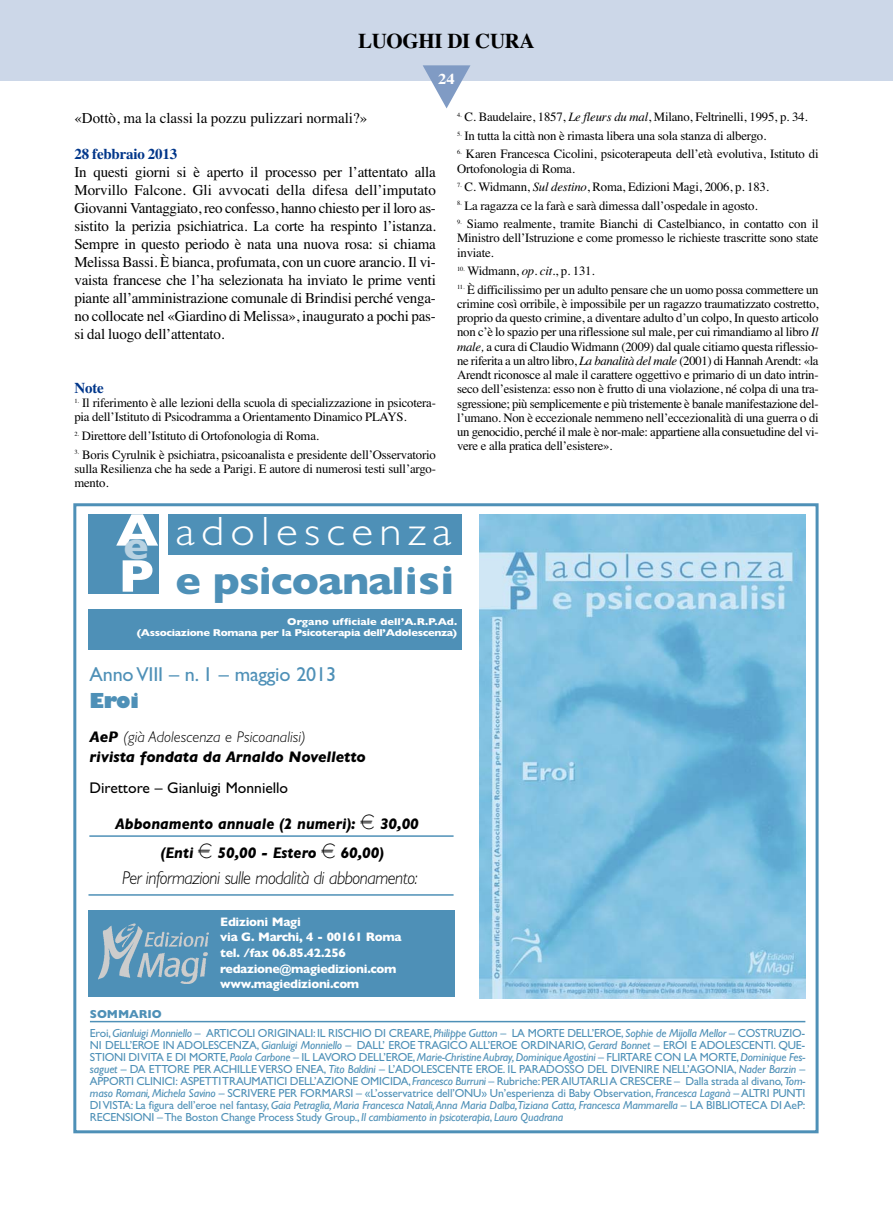
<style>
.page{position:relative;width:893px;height:1212px;background:#fff}
.page>*{position:absolute;margin:0;border:0;box-sizing:border-box;transform-origin:0 0}
.t1{font:700 46.35px/46px "Gill Sans";color:#fff;scale:1.1 1}
.t2{font:300 41.1px "Gill Sans";letter-spacing:.14em;color:#fff;scale:1.1 1}
.t3{font:700 39.6px "Gill Sans";letter-spacing:-.025em;color:#4e90b7;scale:1.08 1}
.t4{font:700 21px "Times";letter-spacing:-.02em;color:#000}
.t5{font:20.25px "Gill Sans";letter-spacing:-.01em;color:#4e90b7}
.t6{font:800 20.25px "Gill Sans";color:#4e90b7}
.t7{font:italic 300 18.6px "Gill Sans";letter-spacing:-.025em;color:#000;scale:.94 1}
.t8{font:italic 700 15.45px/20.2px "Gill Sans";color:#000}
.t9{font:italic 700 15.45px/28.5px "Gill Sans";color:#000;scale:.94 1}
.t10{font:15.45px "Gill Sans";color:#000}
.t11{font:15px/18px "Times";letter-spacing:-.015em;color:#000;text-align:justify}
.t12{font:700 15px "Times";letter-spacing:-.015em;color:#00368a}
.t13{font:700 15px "Times";color:#fff;scale:1.1 1}
.t14{font:12.75px/14.2px "Times";letter-spacing:-.015em;color:#000;text-align:justify}
.t15{font:700 12.45px/15.5px "Gill Sans";letter-spacing:-.025em;color:#fff}
.t16{font:11.7px/12px "Gill Sans";letter-spacing:-.015em;color:#4e90b7}
.t17{font:700 10.05px/10.8px "Gill Sans";letter-spacing:-.03em;color:#fff;text-align:right;scale:1.1 1}
.s1{font-style:italic}
.s2{font-size:41.1px}
.s3{font-weight:300}
.s4{font-family:"Eurofont";font-weight:400;font-style:normal;font-size:18.6px}
.s5{font-weight:700}
</style>
<div class="page">
<div style="left:0;top:0;width:893px;height:81px;background:#ccd7e8"></div>
<svg style="left:423px;top:65px;width:47px;height:43px"></svg>
<div style="left:73px;top:503px;width:746px;height:630px;border:3px solid #4e90b7"></div>
<div style="left:88px;top:609px;width:374px;height:40px;background:#4e90b7"></div>
<div style="left:168px;top:514px;width:294px;height:41px;background:#4e90b7"></div>
<div style="left:88px;top:514px;width:70px;height:80px;background:#4e90b7"></div>
<img style="left:480px;top:515px;width:326px;height:483px">
<div style="left:89px;top:909px;width:366px;height:87px;background:#4e90b7"></div>
<img style="left:98px;top:923px;width:111px;height:60px">
<hr style="left:88px;top:894px;width:366px;height:2px;background:#4e90b7">
<hr style="left:89px;top:835px;width:365px;height:2px;background:#4e90b7">
<hr style="left:90px;top:1021px;width:715px;height:1px;background:#4e90b7">
<h3 class="t4" style="left:358px;top:34px;width:178px">LUOGHI DI CURA</h3>
<p class="t13" style="left:438px;top:74px;width:16px">24</p>
<p class="t11" style="left:74px;top:110px;width:294px">«Dottò, ma la classi la pozzu pulizzari normali?»</p>
<p class="t12" style="left:74px;top:148px;width:104px">28 febbraio 2013</p>
<p class="t11" style="left:74px;top:164px;width:363px">In questi giorni si è aperto il processo per l’attentato alla Morvillo Falcone. Gli avvocati della difesa dell’imputato Giovanni Vantaggiato, reo confesso, hanno chiesto per il loro as&shy;sistito la perizia psichiatrica. La corte ha respinto l’istanza.<br>Sempre in questo periodo è nata una nuova rosa: si chiama Melissa Bassi. È bianca, profumata, con un cuore arancio. Il vi&shy;vaista francese che l’ha selezionata ha inviato le prime venti piante all’amministrazione comunale di Brindisi perché venga&shy;no collocate nel «Giardino di Melissa», inaugurato a pochi pas&shy;si dal luogo dell’attentato.</p>
<p class="t14" style="left:457px;top:111px;width:352px"><sup>4.</sup> C. Baudelaire, 1857, <span class="s1">Le fleurs du mal</span>, Milano, Feltrinelli, 1995, p. 34.</p>
<p class="t14" style="left:457px;top:130px;width:311px"><sup>5.</sup> In tutta la città non è rimasta libera una sola stanza di albergo.</p>
<p class="t14" style="left:457px;top:148px;width:363px"><sup>6.</sup> Karen Francesca Cicolini, psicoterapeuta dell’età evolutiva, Istituto di<br>Ortofonologia di Roma.</p>
<p class="t14" style="left:457px;top:181px;width:313px"><sup>7.</sup> C. Widmann, <span class="s1">Sul destino</span>, Roma, Edizioni Magi, 2006, p. 183.</p>
<p class="t14" style="left:457px;top:199px;width:302px"><sup>8.</sup> La ragazza ce la farà e sarà dimessa dall’ospedale in agosto.</p>
<p class="t14" style="left:457px;top:218px;width:363px"><sup>9.</sup> Siamo realmente, tramite Bianchi di Castelbianco, in contatto con il Ministro dell’Istruzione e come promesso le richieste trascritte sono state inviate.</p>
<p class="t14" style="left:457px;top:265px;width:139px"><sup>10.</sup> Widmann, <span class="s1">op. cit.</span>, p. 131.</p>
<p class="t14" style="left:457px;top:283px;width:363px"><sup>11.</sup> È difficilissimo per un adulto pensare che un uomo possa commettere un crimine così orribile, è impossibile per un ragazzo traumatizzato costretto, proprio da questo crimine, a diventare adulto d’un colpo, In questo articolo non c’è lo spazio per una riflessione sul male, per cui rimandiamo al libro <span class="s1">Il male,</span> a cura di Claudio Widmann (2009) dal quale citiamo questa riflessio&shy;ne riferita a un altro libro, <span class="s1">La banalità del male</span> (2001) di Hannah Arendt: «la Arendt riconosce al male il carattere oggettivo e primario di un dato intrin&shy;seco dell’esistenza: esso non è frutto di una violazione, né colpa di una tra&shy;sgressione; più semplicemente e più tristemente è banale manifestazione del&shy;l’umano. Non è eccezionale nemmeno nell’eccezionalità di una guerra o di un genocidio, perché il male è nor-male: appartiene alla consuetudine del vi&shy;vere e alla pratica dell’esistere».</p>
<p class="t12" style="left:74px;top:382px;width:31px">Note</p>
<p class="t14" style="left:74px;top:397px;width:363px"><sup>1.</sup> Il riferimento è alle lezioni della scuola di specializzazione in psicotera&shy;pia dell’Istituto di Psicodramma a Orientamento Dinamico PLAYS.</p>
<p class="t14" style="left:74px;top:430px;width:246px"><sup>2.</sup> Direttore dell’Istituto di Ortofonologia di Roma.</p>
<p class="t14" style="left:74px;top:448px;width:363px"><sup>3.</sup> Boris Cyrulnik è psichiatra, psicoanalista e presidente dell’Osservatorio sulla Resilienza che ha sede a Parigi. E autore di numerosi testi sull’argo&shy;mento.</p>
<h1 class="t1" style="left:116px;top:512px;width:40px">A<sub>e<br></sub>P</h1>
<h2 class="t2" style="left:175px;top:517px;width:252px">adolescenza</h2>
<h3 class="t3" style="left:175px;top:567px;width:260px">e psicoanali<span class="s2">si</span></h3>
<p class="t17" style="left:137px;top:617px;width:293px">Organo ufficiale dell’A.R.P.Ad.<br>(Associazione Romana per la Psicoterapia dell’Adolescenza)</p>
<h3 class="t5" style="left:90px;top:667px;width:248px">Anno VIII – n. 1 – maggio 2013</h3>
<h3 class="t6" style="left:90px;top:693px;width:51px">Eroi</h3>
<p class="t8" style="left:89px;top:728px;width:278px">AeP <span class="s3">(già Adolescenza e Psicoanalisi)<br></span>rivista fondata da Arnaldo Novelletto</p>
<p class="t10" style="left:89px;top:782px;width:200px">Direttore – Gianluigi Monniello</p>
<p class="t9" style="left:161px;top:811px;width:276px;text-indent:-45px">Abbonamento annuale (2 numeri): <span class="s4">A</span> 30,00 (Enti <span class="s4">A</span> 50,00 - Estero <span class="s4">A</span> 60,00)</p>
<h3 class="t7" style="left:122px;top:871px;width:316px">Per informazioni sulle modalità di abbonamento:</h3>
<p class="t15" style="left:220px;top:915px;width:183px">Edizioni Magi<br>via G. Marchi, 4 - 00161 Roma tel. /fax 06.85.42.256 redazione@magiedizioni.com www.magiedizioni.com</p>
<p class="t16" style="left:90px;top:1006px;width:717px;line-height:18.5px"><span class="s5">SOMMARIO<br></span>Eroi, <span class="s1">Gianluigi Monniello</span> – ARTICOLI ORIGINALI:IL RISCHIO DI CREARE, <span class="s1">Philippe Gutton</span> – LA MORTE DELL’EROE, <span class="s1">Sophie de Mijolla Mellor</span> – COSTRUZIO-</p>
<p class="t16" style="left:90px;top:1040px;width:717px;text-align:justify">NI DELL’EROE IN ADOLESCENZA, <span class="s1">Gianluigi Monniello</span> – DALL’ EROE TRAGICO ALL’EROE ORDINARIO, <span class="s1">Gerard Bonnet</span> – EROI E ADOLESCENTI. QUE-STIONI DI VITA E DI MORTE, <span class="s1">Paola Carbone –</span> IL LAVORO DELL’EROE, <span class="s1">Marie-Christine Aubray, Dominique Agostini –</span> FLIRTARE CON LA MORTE, <span class="s1">Dominique Fes&shy;saguet –</span> DA ETTORE PER ACHILLE VERSO ENEA, <span class="s1">Tito Baldini</span> – L’ADOLESCENTE EROE. IL PARADOSSO DEL DIVENIRE NELL’AGONIA, <span class="s1">Nader Barzin</span> – APPORTI CLINICI: ASPETTI TRAUMATICI DELL’AZIONE OMICIDA, <span class="s1">Francesco Burruni</span> – Rubriche:PER AIUTARLI A CRESCERE – Dalla strada al divano, <span class="s1">Tom&shy;maso Romani, Michela Savino</span> – SCRIVERE PER FORMARSI – «L’osservatrice dell’ONU» Un’esperienza di Baby Observation, <span class="s1">Francesca Laganà</span> – ALTRI PUNTI DI VISTA: La figura dell’eroe nel fantasy, <span class="s1">Gaia Petraglia, Maria Francesca Natali, Anna Maria Dalba,Tiziana Catta, Francesca Mammarella</span> – LA BIBLIOTECA DI AeP:<br>RECENSIONI –The Boston Change Process Study Group., <span class="s1">Il cambiamento in psicoterapia</span>, <span class="s1">Lauro Quadrana</span></p>
</div>
